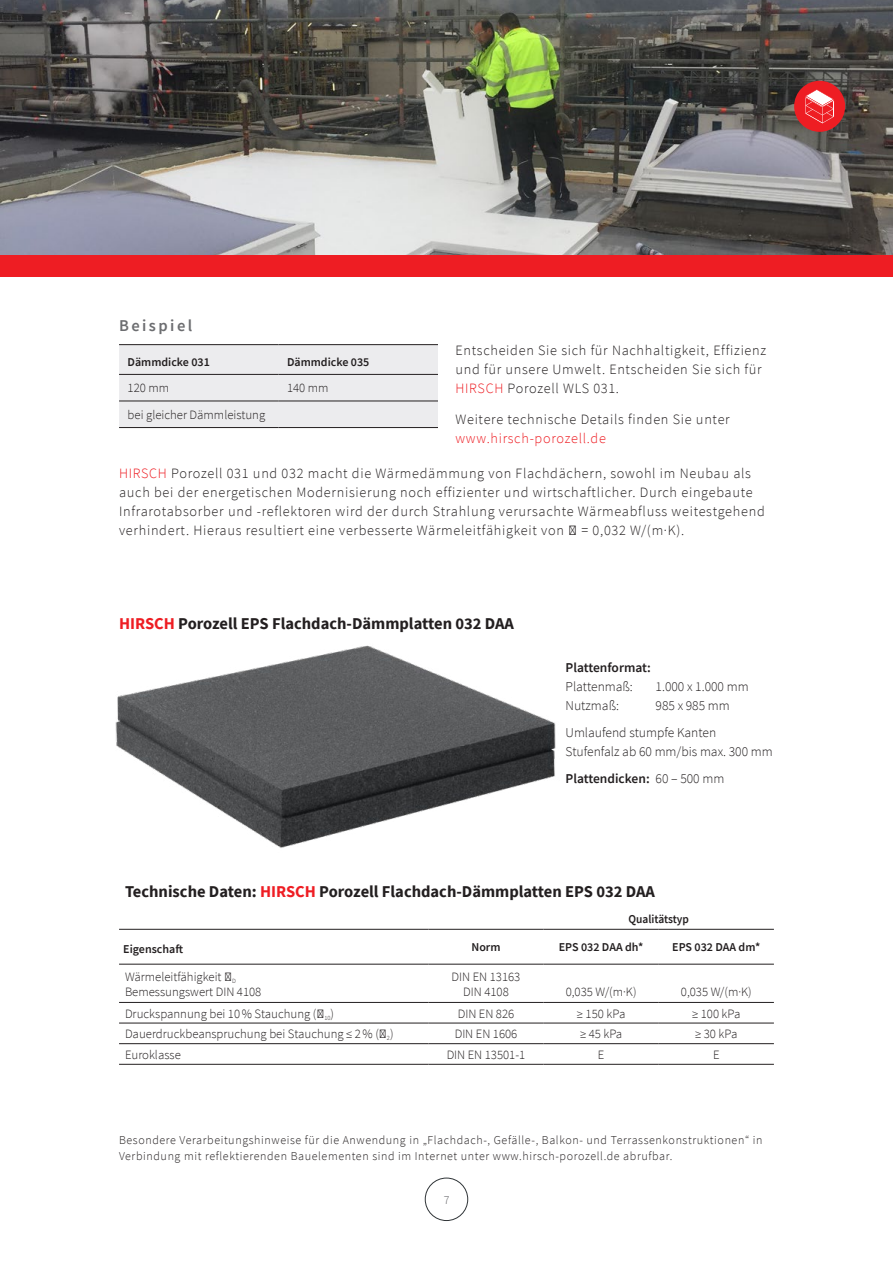
<style>
.page{position:relative;width:893px;height:1263px;background:#fff}
.page>*{position:absolute;margin:0;border:0;box-sizing:border-box;transform-origin:0 0}
.t1{font:700 16.5px "Source Sans Pro";color:#231f20}
.t2{font:600 16.5px "Source Sans Pro";letter-spacing:.15em;color:#6c6d70}
.t3{font:300 14.25px/18.8px "Source Sans Pro";letter-spacing:.05em;color:#231f20}
.t4{font:300 14.25px "Source Sans Pro";letter-spacing:.05em;color:#ee1d23}
.t5{font:300 13.5px/27.3px "Source Sans Pro";color:#231f20}
.t6{font:600 13.5px "Source Sans Pro";color:#231f20}
.t7{font:300 12.75px/15px "Source Sans Pro";color:#231f20}
.t8{font:300 12px/16.5px "Source Sans Pro";letter-spacing:.05em;color:#231f20}
.t9{font:600 12px "Source Sans Pro";color:#231f20}
.t10{font:600 12px "Source Sans Pro";color:#231f20;scale:.95 1}
.t11{font:300 12px "Source Sans Pro";color:#636366}
.s1{color:#ee1d23}
.s2{font-weight:600}
</style>
<div class="page">
<div style="left:425px;top:1178px;width:43px;height:43px;border:1px solid #2f3437;border-radius:50%"></div>
<img style="left:0;top:0;width:893px;height:255px">
<img style="left:115px;top:645px;width:441px;height:203px">
<div style="left:119px;top:345px;width:319px;height:82px;background:#ececee"></div>
<hr style="left:119px;top:401px;width:160px;height:1px;background:#231f20">
<hr style="left:279px;top:401px;width:159px;height:1px;background:#231f20">
<hr style="left:119px;top:427px;width:160px;height:1px;background:#231f20">
<hr style="left:279px;top:427px;width:159px;height:1px;background:#231f20">
<hr style="left:119px;top:344px;width:160px;height:1px;background:#231f20">
<hr style="left:279px;top:344px;width:159px;height:1px;background:#231f20">
<hr style="left:119px;top:374px;width:160px;height:1px;background:#231f20">
<hr style="left:279px;top:374px;width:159px;height:1px;background:#231f20">
<div style="left:794px;top:81px;width:51px;height:51px;background:#ee1d23;border-radius:50%"></div>
<svg style="left:805px;top:89px;width:29px;height:34px"></svg>
<svg style="left:119px;top:1001px;width:655px;height:63px"></svg>
<hr style="left:119px;top:929px;width:309px;height:1px;background:#231f20">
<hr style="left:428px;top:929px;width:116px;height:1px;background:#231f20">
<hr style="left:544px;top:929px;width:115px;height:1px;background:#231f20">
<hr style="left:659px;top:929px;width:115px;height:1px;background:#231f20">
<hr style="left:119px;top:964px;width:309px;height:1px;background:#231f20">
<hr style="left:428px;top:964px;width:116px;height:1px;background:#231f20">
<hr style="left:544px;top:964px;width:115px;height:1px;background:#231f20">
<hr style="left:659px;top:964px;width:115px;height:1px;background:#231f20">
<hr style="left:119px;top:1002px;width:309px;height:1px;background:#231f20">
<hr style="left:428px;top:1002px;width:116px;height:1px;background:#231f20">
<hr style="left:544px;top:1002px;width:115px;height:1px;background:#231f20">
<hr style="left:659px;top:1002px;width:115px;height:1px;background:#231f20">
<hr style="left:119px;top:1023px;width:309px;height:1px;background:#231f20">
<hr style="left:428px;top:1023px;width:116px;height:1px;background:#231f20">
<hr style="left:544px;top:1023px;width:115px;height:1px;background:#231f20">
<hr style="left:659px;top:1023px;width:115px;height:1px;background:#231f20">
<hr style="left:119px;top:1043px;width:309px;height:1px;background:#231f20">
<hr style="left:428px;top:1043px;width:116px;height:1px;background:#231f20">
<hr style="left:544px;top:1043px;width:115px;height:1px;background:#231f20">
<hr style="left:659px;top:1043px;width:115px;height:1px;background:#231f20">
<hr style="left:119px;top:1064px;width:309px;height:1px;background:#231f20">
<hr style="left:428px;top:1064px;width:116px;height:1px;background:#231f20">
<hr style="left:544px;top:1064px;width:115px;height:1px;background:#231f20">
<hr style="left:659px;top:1064px;width:115px;height:1px;background:#231f20">
<div style="left:0;top:255px;width:893px;height:21px;background:#ee1d23"></div>
<p class="t2" style="left:119px;top:315px;width:75px">Beispiel</p>
<p class="t9" style="left:128px;top:354px;width:84px">Dämmdicke 031</p>
<p class="t9" style="left:287px;top:354px;width:84px">Dämmdicke 035</p>
<p class="t7" style="left:128px;top:381px;width:43px">120 mm</p>
<p class="t7" style="left:287px;top:381px;width:43px">140 mm</p>
<p class="t7" style="left:128px;top:407px;width:139px">bei gleicher Dämmleistung</p>
<p class="t3" style="left:455px;top:341px;width:312px">Entscheiden Sie sich für Nachhaltigkeit, Effizienz und für unsere Umwelt. Entscheiden Sie sich für<br><span class="s1">HIRSCH</span> Porozell WLS 031.</p>
<p class="t3" style="left:455px;top:410px;width:276px">Weitere technische Details finden Sie unter</p>
<p class="t4" style="left:455px;top:429px;width:152px">www.hirsch-porozell.de</p>
<p class="t3" style="left:119px;top:464px;width:647px"><span class="s1">HIRSCH</span> Porozell 031 und 032 macht die Wärmedämmung von Flachdächern, sowohl im Neubau als auch bei der energetischen Modernisierung noch effizienter und wirtschaftlicher. Durch eingebaute Infrarotabsorber und -reflektoren wird der durch Strahlung verursachte Wärmeabfluss weitestgehend verhindert. Hieraus resultiert eine verbesserte Wärmeleitfähigkeit von λ = 0,032 W/(m·K).</p>
<p class="t1" style="left:119px;top:612px;width:396px"><span class="s1">HIRSCH</span> Porozell EPS Flachdach-Dämmplatten 032 DAA</p>
<p class="t6" style="left:566px;top:659px;width:87px">Plattenformat:</p>
<p class="t5" style="left:566px;top:673px;width:69px">Plattenmaß:</p>
<p class="t5" style="left:656px;top:673px;width:95px">1.000 x 1.000 mm</p>
<p class="t5" style="left:566px;top:692px;width:55px">Nutzmaß:</p>
<p class="t5" style="left:566px;top:692px;width:166px;text-indent:90px">985 x 985 mm<br>Umlaufend stumpfe Kanten</p>
<p class="t5" style="left:566px;top:738px;width:209px">Stufenfalz ab 60 mm/bis max. 300 mm<br><span class="s2">Plattendicken:</span> 60 – 500 mm</p>
<p class="t1" style="left:125px;top:880px;width:531px">Technische Daten: <span class="s1">HIRSCH</span> Porozell Flachdach-Dämmplatten EPS 032 DAA</p>
<p class="t10" style="left:628px;top:911px;width:65px">Qualitätstyp</p>
<p class="t9" style="left:123px;top:941px;width:61px">Eigenschaft</p>
<p class="t9" style="left:471px;top:939px;width:31px">Norm</p>
<p class="t9" style="left:559px;top:939px;width:86px">EPS 032 DAA dh*</p>
<p class="t9" style="left:672px;top:939px;width:90px">EPS 032 DAA dm*</p>
<p class="t7" style="left:125px;top:969px;width:138px">Wärmeleitfähigkeit λ<sub>D<br></sub>Bemessungswert DIN 4108</p>
<p class="t7" style="left:452px;top:969px;width:70px;text-align:center">DIN EN 13163<br>DIN 4108</p>
<p class="t7" style="left:566px;top:984px;width:72px">0,035 W/(m·K)</p>
<p class="t7" style="left:681px;top:984px;width:72px">0,035 W/(m·K)</p>
<p class="t7" style="left:125px;top:1006px;width:211px">Druckspannung bei 10% Stauchung (σ <sub>10</sub>)</p>
<p class="t7" style="left:458px;top:1006px;width:58px">DIN EN 826</p>
<p class="t7" style="left:577px;top:1006px;width:50px">≥ 150 kPa</p>
<p class="t7" style="left:692px;top:1006px;width:50px">≥ 100 kPa</p>
<p class="t7" style="left:125px;top:1026px;width:270px">Dauerdruckbeanspruchung bei Stauchung ≤ 2% (σ <sub>2</sub>)</p>
<p class="t7" style="left:455px;top:1026px;width:64px">DIN EN 1606</p>
<p class="t7" style="left:580px;top:1026px;width:44px">≥ 45 kPa</p>
<p class="t7" style="left:695px;top:1026px;width:44px">≥ 30 kPa</p>
<p class="t7" style="left:125px;top:1047px;width:57px">Euroklasse</p>
<p class="t7" style="left:447px;top:1047px;width:80px">DIN EN 13501-1</p>
<p class="t7" style="left:598px;top:1047px;width:8px">E</p>
<p class="t7" style="left:713px;top:1047px;width:8px">E</p>
<p class="t8" style="left:119px;top:1131px;width:645px">Besondere Verarbeitungshinweise für die Anwendung in „Flachdach-, Gefälle-, Balkon- und Terrassenkonstruktionen“ in<br>Verbindung mit reflektierenden Bauelementen sind im Internet unter www.hirsch-porozell.de abrufbar.</p>
<p class="t11" style="left:444px;top:1192px;width:7px">7</p>
</div>
